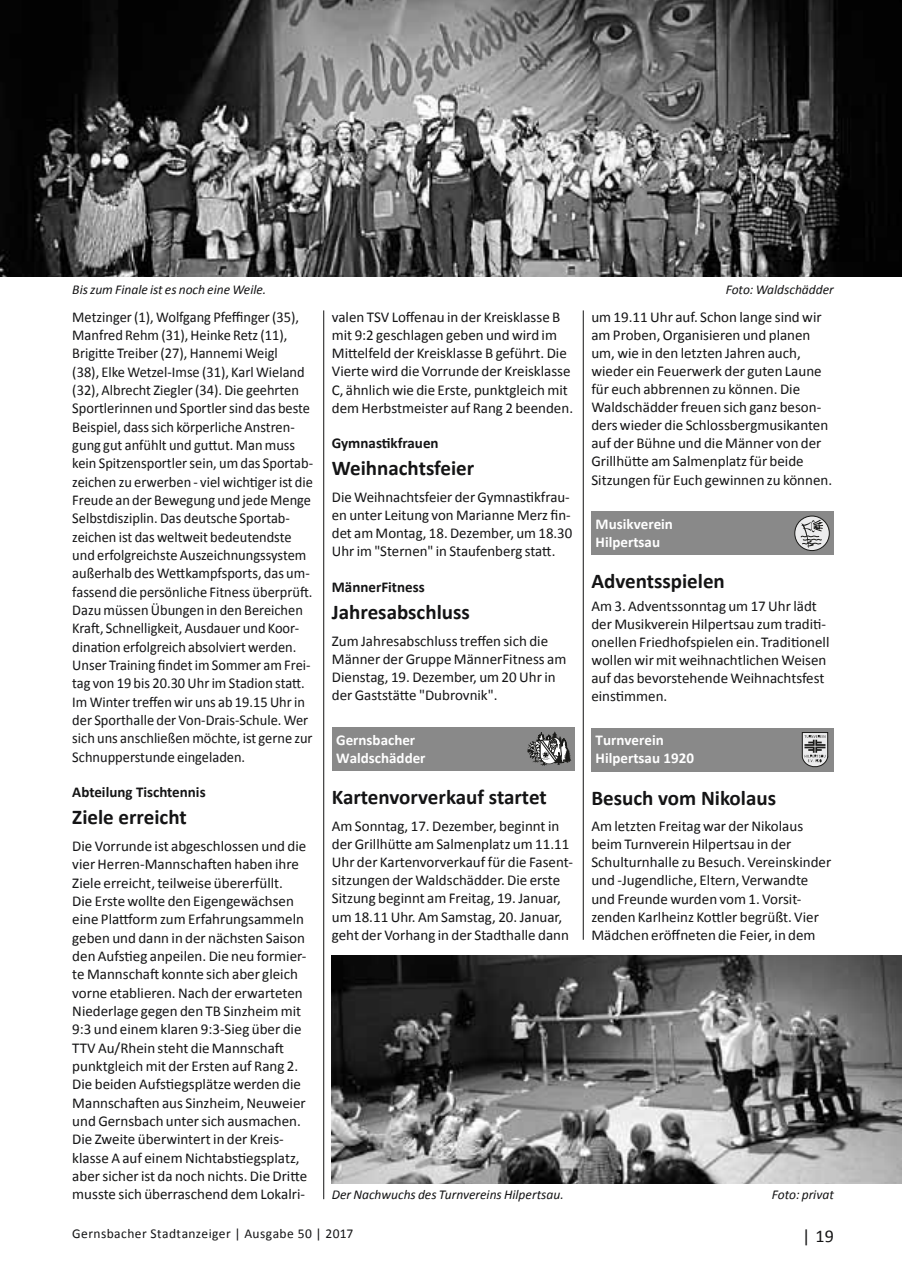
<style>
.page{position:relative;width:902px;height:1280px;background:#fff}
.page>*{position:absolute;margin:0;border:0;box-sizing:border-box;transform-origin:0 0}
.t1{font:700 21px "Calibri";color:#141415}
.t2{font:18px "Calibri";color:#141415}
.t3{font:15px/18.1px "Calibri";color:#141415}
.t4{font:15px/18.3px "Calibri";color:#141415;scale:.96 1}
.t5{font:700 15px/18px "Calibri";color:#fff}
.t6{font:700 15px "Calibri";color:#141415}
.t7{font:italic 13.5px "Calibri";color:#141415}
.t8{font:13.5px "Calibri";letter-spacing:.025em;color:#141415}
</style>
<div class="page">
<hr style="left:323px;top:310px;width:1px;height:889px;background:#141415">
<hr style="left:583px;top:310px;width:1px;height:630px;background:#141415">
<div style="left:332px;top:727px;width:242px;height:44px;background:#898989"></div>
<svg style="left:527px;top:731px;width:44px;height:35px"></svg>
<div style="left:591px;top:512px;width:242px;height:43px;background:#898989"></div>
<svg style="left:794px;top:516px;width:35px;height:34px"></svg>
<div style="left:794px;top:516px;width:35px;height:35px;border:1px solid #1a1a18;border-radius:50%"></div>
<svg style="left:800px;top:520px;width:22px;height:28px"></svg>
<div style="left:591px;top:728px;width:242px;height:43px;background:#898989"></div>
<svg style="left:801px;top:732px;width:27px;height:36px"></svg>
<img style="left:332px;top:955px;width:569px;height:228px">
<img style="left:0;top:0;width:901px;height:276px">
<p class="t7" style="left:72px;top:280px;width:195px">Bis zum Finale ist es noch eine Weile.</p>
<p class="t7" style="left:725px;top:280px;width:110px">Foto: Waldschädder</p>
<p class="t4" style="left:72px;top:308px;width:252px">Metzinger (1), Wolfgang Pfeffinger (35), Manfred Rehm (31), Heinke Retz (11), Brigitte Treiber (27), Hannemi Weigl<br>(38), Elke Wetzel-Imse (31), Karl Wieland (32), Albrecht Ziegler (34). Die geehrten Sportlerinnen und Sportler sind das beste Beispiel, dass sich körperliche Anstren&shy;gung gut anfühlt und guttut. Man muss kein Spitzensportler sein, um das Sportab&shy;zeichen zu erwerben - viel wichtiger ist die Freude an der Bewegung und jede Menge Selbstdisziplin. Das deutsche Sportab&shy;zeichen ist das weltweit bedeutendste und erfolgreichste Auszeichnungssystem außerhalb des Wettkampfsports, das um&shy;fassend die persönliche Fitness überprüft.<br>Dazu müssen Übungen in den Bereichen Kraft, Schnelligkeit, Ausdauer und Koor&shy;dination erfolgreich absolviert werden.<br>Unser Training findet im Sommer am Frei&shy;tag von 19 bis 20.30 Uhr im Stadion statt.<br>Im Winter treffen wir uns ab 19.15 Uhr in der Sporthalle der Von-Drais-Schule. Wer sich uns anschließen möchte, ist gerne zur Schnupperstunde eingeladen.</p>
<p class="t6" style="left:72px;top:782px;width:135px">Abteilung Tischtennis</p>
<h1 class="t1" style="left:72px;top:804px;width:116px">Ziele erreicht</h1>
<p class="t3" style="left:72px;top:837px;width:236px">Die Vorrunde ist abgeschlossen und die vier Herren-Mannschaften haben ihre Ziele erreicht, teilweise übererfüllt.<br>Die Erste wollte den Eigengewächsen eine Plattform zum Erfahrungsammeln geben und dann in der nächsten Saison den Aufstieg anpeilen. Die neu formier&shy;te Mannschaft konnte sich aber gleich vorne etablieren. Nach der erwarteten Niederlage gegen den TB Sinzheim mit 9:3 und einem klaren 9:3-Sieg über die TTV Au/Rhein steht die Mannschaft punktgleich mit der Ersten auf Rang 2.<br>Die beiden Aufstiegsplätze werden die Mannschaften aus Sinzheim, Neuweier und Gernsbach unter sich ausmachen.<br>Die Zweite überwintert in der Kreis&shy;klasse A auf einem Nichtabstiegsplatz, aber sicher ist da noch nichts. Die Dritte musste sich überraschend dem Lokalri-</p>
<p class="t3" style="left:332px;top:308px;width:243px">valen TSV Loffenau in der Kreisklasse B mit 9:2 geschlagen geben und wird im Mittelfeld der Kreisklasse B geführt. Die Vierte wird die Vorrunde der Kreisklasse C, ähnlich wie die Erste, punktgleich mit dem Herbstmeister auf Rang 2 beenden.</p>
<p class="t6" style="left:332px;top:433px;width:108px">Gymnastikfrauen</p>
<h1 class="t1" style="left:332px;top:455px;width:144px">Weihnachtsfeier</h1>
<p class="t3" style="left:332px;top:488px;width:242px">Die Weihnachtsfeier der Gymnastikfrau&shy;en unter Leitung von Marianne Merz fin&shy;det am Montag, 18. Dezember, um 18.30<br>Uhr im "Sternen" in Staufenberg statt.</p>
<p class="t6" style="left:332px;top:577px;width:94px">MännerFitness</p>
<h1 class="t1" style="left:332px;top:598px;width:139px">Jahresabschluss</h1>
<p class="t3" style="left:332px;top:631px;width:236px">Zum Jahresabschluss treffen sich die Männer der Gruppe MännerFitness am Dienstag, 19. Dezember, um 20 Uhr in der Gaststätte "Dubrovnik".</p>
<p class="t5" style="left:336px;top:731px;width:91px">Gernsbacher<br>Waldschädder</p>
<h1 class="t1" style="left:332px;top:783px;width:216px">Kartenvorverkauf startet</h1>
<p class="t3" style="left:332px;top:816px;width:242px">Am Sonntag, 17. Dezember, beginnt in der Grillhütte am Salmenplatz um 11.11<br>Uhr der Kartenvorverkauf für die Fasent&shy;sitzungen der Waldschädder. Die erste Sitzung beginnt am Freitag, 19. Januar, um 18.11 Uhr. Am Samstag, 20. Januar, geht der Vorhang in der Stadthalle dann</p>
<p class="t3" style="left:591px;top:308px;width:242px">um 19.11 Uhr auf. Schon lange sind wir am Proben, Organisieren und planen um, wie in den letzten Jahren auch, wieder ein Feuerwerk der guten Laune für euch abbrennen zu können. Die Waldschädder freuen sich ganz beson&shy;ders wieder die Schlossbergmusikanten auf der Bühne und die Männer von der Grillhütte am Salmenplatz für beide Sitzungen für Euch gewinnen zu können.</p>
<p class="t5" style="left:595px;top:515px;width:79px">Musikverein<br>Hilpertsau</p>
<h1 class="t1" style="left:591px;top:568px;width:135px">Adventsspielen</h1>
<p class="t3" style="left:591px;top:596px;width:239px">Am 3. Adventssonntag um 17 Uhr lädt der Musikverein Hilpertsau zum traditi&shy;onellen Friedhofspielen ein. Traditionell wollen wir mit weihnachtlichen Weisen auf das bevorstehende Weihnachtsfest einstimmen.</p>
<p class="t5" style="left:595px;top:731px;width:100px">Turnverein<br>Hilpertsau 1920</p>
<h1 class="t1" style="left:591px;top:784px;width:186px">Besuch vom Nikolaus</h1>
<p class="t3" style="left:591px;top:817px;width:241px">Am letzten Freitag war der Nikolaus beim Turnverein Hilpertsau in der Schulturnhalle zu Besuch. Vereinskinder und -Jugendliche, Eltern, Verwandte und Freunde wurden vom 1. Vorsit&shy;zenden Karlheinz Kottler begrüßt. Vier Mädchen eröffneten die Feier, in dem</p>
<p class="t7" style="left:332px;top:1185px;width:233px">Der Nachwuchs des Turnvereins Hilpertsau.</p>
<p class="t7" style="left:771px;top:1185px;width:64px">Foto: privat</p>
<p class="t8" style="left:72px;top:1225px;width:283px">Gernsbacher Stadtanzeiger | Ausgabe 50 | 2017</p>
<p class="t2" style="left:802px;top:1224px;width:33px">| 19</p>
</div>
